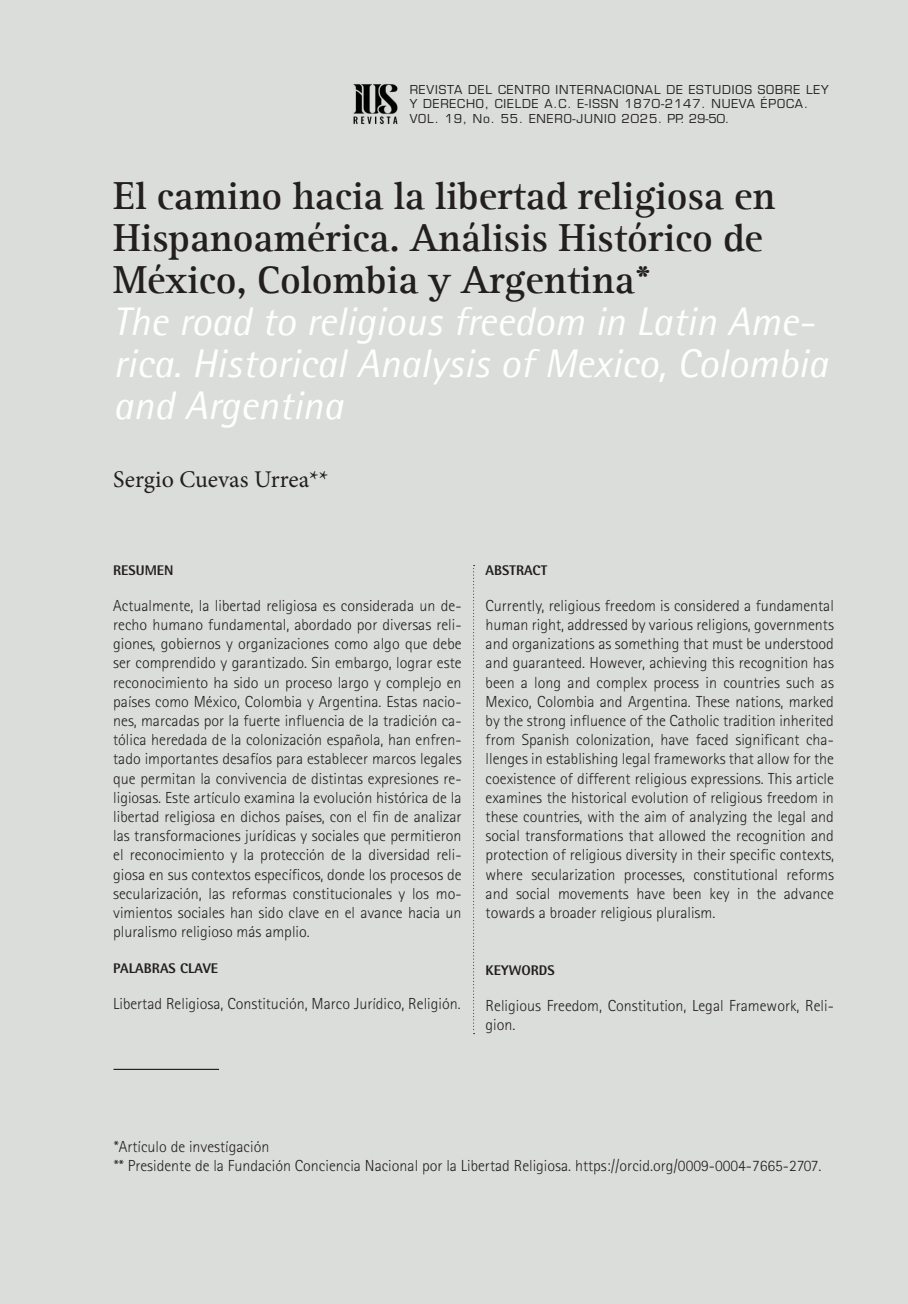
<style>
.page{position:relative;width:908px;height:1304px;background:#fff}
.page>*{position:absolute;margin:0;border:0;box-sizing:border-box;transform-origin:0 0}
.t1{font:700 40px/42px "Agfa Rotis Serif";color:#231f20}
.t2{font:italic 40px/42px "Agfa Rotis Semisans";color:#fff}
.t3{font:24px "Minion Pro";color:#231f20}
.t4{font:300 16px/19.2px "Agfa Rotis Sans Serif";color:#231f20;text-align:justify}
.t5{font:800 14px "Rotis Semi Sans Std";color:#231f20}
.t6{font:12px/14.4px "Eurostile";letter-spacing:.07em;color:#231f20}
</style>
<div class="page">
<div style="left:0;top:0;width:907px;height:1304px;background:#dbdddb"></div>
<hr style="left:113px;top:1069px;width:106px;height:1px;background:#000001">
<img style="left:353px;top:84px;width:45px;height:41px">
<svg style="left:473px;top:565px;width:1px;height:469px"></svg>
<p class="t6" style="left:409px;top:83px;width:420px">REVISTA DEL CENTRO INTERNACIONAL DE ESTUDIOS SOBRE LEY<br>Y DERECHO, CIELDE A.C. E-ISSN 1870-2147. NUEVA ÉPOCA.<br>VOL. 19, No. 55. ENERO-JUNIO 2025. PP. 29-50.</p>
<h1 class="t1" style="left:113px;top:174px;width:663px">El camino hacia la libertad religiosa en<br>Hispanoamérica. Análisis Histórico de<br>México, Colombia y Argentina*</h1>
<h1 class="t2" style="left:113px;top:300px;width:715px">The road to religious freedom in Latin Ame&shy;rica. Historical Analysis of Mexico, Colombia and Argentina</h1>
<h2 class="t3" style="left:113px;top:463px;width:217px">Sergio Cuevas Urrea**</h2>
<p class="t5" style="left:113px;top:561px;width:62px">RESUMEN</p>
<p class="t4" style="left:113px;top:596px;width:350px">Actualmente, la libertad religiosa es considerada un de&shy;recho humano fundamental, abordado por diversas reli&shy;giones, gobiernos y organizaciones como algo que debe ser comprendido y garantizado. Sin embargo, lograr este reconocimiento ha sido un proceso largo y complejo en países como México, Colombia y Argentina. Estas nacio&shy;nes, marcadas por la fuerte influencia de la tradición ca&shy;tólica heredada de la colonización española, han enfren&shy;tado importantes desafíos para establecer marcos legales que permitan la convivencia de distintas expresiones re&shy;ligiosas. Este artículo examina la evolución histórica de la libertad religiosa en dichos países, con el fin de analizar las transformaciones jurídicas y sociales que permitieron el reconocimiento y la protección de la diversidad reli&shy;giosa en sus contextos específicos, donde los procesos de secularización, las reformas constitucionales y los mo&shy;vimientos sociales han sido clave en el avance hacia un pluralismo religioso más amplio.</p>
<p class="t5" style="left:113px;top:959px;width:106px">PALABRAS CLAVE</p>
<p class="t4" style="left:113px;top:994px;width:349px">Libertad Religiosa, Constitución, Marco Jurídico, Religión.</p>
<p class="t5" style="left:485px;top:561px;width:63px">ABSTRACT</p>
<p class="t4" style="left:485px;top:596px;width:350px">Currently, religious freedom is considered a fundamental human right, addressed by various religions, governments and organizations as something that must be understood and guaranteed. However, achieving this recognition has been a long and complex process in countries such as Mexico, Colombia and Argentina. These nations, marked by the strong influence of the Catholic tradition inherited from Spanish colonization, have faced significant cha&shy;llenges in establishing legal frameworks that allow for the coexistence of different religious expressions. This article examines the historical evolution of religious freedom in these countries, with the aim of analyzing the legal and social transformations that allowed the recognition and protection of religious diversity in their specific contexts, where secularization processes, constitutional reforms and social movements have been key in the advance towards a broader religious pluralism.</p>
<p class="t5" style="left:485px;top:961px;width:71px">KEYWORDS</p>
<p class="t4" style="left:485px;top:996px;width:349px">Religious Freedom, Constitution, Legal Framework, Reli&shy;gion.</p>
<p class="t4" style="left:114px;top:1137px;width:708px">*Artículo de investígación<br>** Presidente de la Fundación Conciencia Nacional por la Libertad Religiosa. https://orcid.org/0009-0004-7665-2707.</p>
</div>
